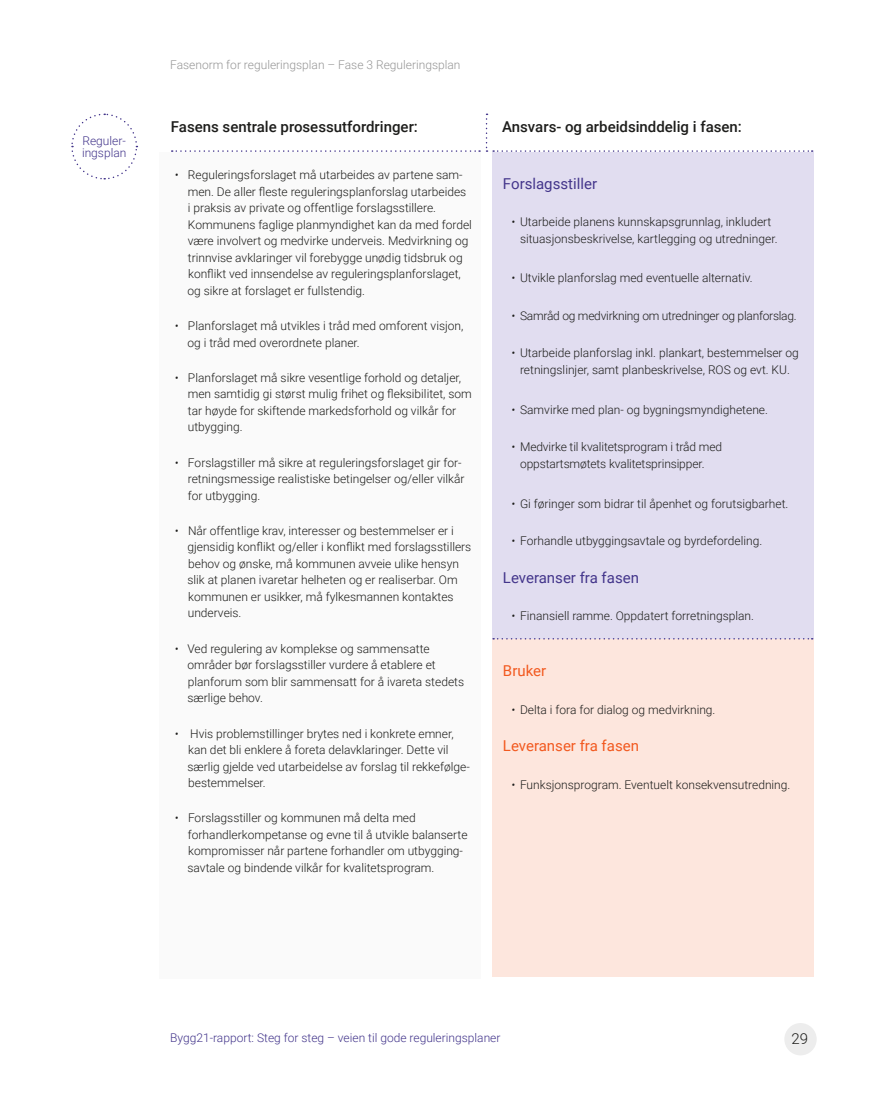
<style>
.page{position:relative;width:872px;height:1106px;background:#fff}
.page>*{position:absolute;margin:0;border:0;box-sizing:border-box;transform-origin:0 0}
.t1{font:500 15px "Roboto";color:#1d1d1b}
.t2{font:15px "Roboto";color:#43358b}
.t3{font:15px "Roboto";color:#f2591f}
.t4{font:300 15px "Roboto";color:#1d1d1b}
.t5{font:300 12px/16.5px "Roboto";color:#1d1d1b}
.t6{font:300 12px/12.8px "Roboto";color:#43358b}
.t7{font:300 12px "Roboto";color:#969696}
.t8{font:300 12px "Roboto";letter-spacing:-.02em;color:#1d1d1b}
.s1{font-style:italic}
</style>
<div class="page">
<div style="left:784px;top:1023px;width:32px;height:32px;background:#ededed;border-radius:50%"></div>
<div style="left:159px;top:152px;width:322px;height:826px;background:#fafafa"></div>
<svg style="left:172px;top:150px;width:308px;height:2px"></svg>
<div style="left:492px;top:152px;width:321px;height:487px;background:#e1ddf0"></div>
<div style="left:492px;top:639px;width:321px;height:337px;background:#fde6dd"></div>
<svg style="left:493px;top:150px;width:319px;height:2px"></svg>
<svg style="left:493px;top:638px;width:319px;height:1px"></svg>
<svg style="left:486px;top:114px;width:1px;height:38px"></svg>
<svg style="left:71px;top:113px;width:67px;height:67px"></svg>
<p class="t6" style="left:82px;top:134px;width:46px">Reguler&shy;ingsplan</p>
<p class="t7" style="left:170px;top:56px;width:292px">Fasenorm for reguleringsplan – Fase 3 Reguleringsplan</p>
<p class="t1" style="left:171px;top:116px;width:248px">Fasens sentrale prosessutfordringer:</p>
<p class="t5" style="left:187px;top:166px;width:286px;text-indent:-13px"><span class="s1">•</span> Reguleringsforslaget må utarbeides av partene sam&shy;men. De aller fleste reguleringsplanforslag utarbeides<br>i praksis av private og offentlige forslagsstillere.<br>Kommunens faglige planmyndighet kan da med fordel være involvert og medvirke underveis. Medvirkning og trinnvise avklaringer vil forebygge unødig tidsbruk og konflikt ved innsendelse av reguleringsplanforslaget, og sikre at forslaget er fullstendig.</p>
<p class="t5" style="left:187px;top:317px;width:277px;text-indent:-13px"><span class="s1">•</span> Planforslaget må utvikles i tråd med omforent visjon, og i tråd med overordnete planer.</p>
<p class="t5" style="left:188px;top:369px;width:286px;text-indent:-13px"><span class="s1">•</span> Planforslaget må sikre vesentlige forhold og detaljer, men samtidig gi størst mulig frihet og fleksibilitet, som tar høyde for skiftende markedsforhold og vilkår for utbygging.</p>
<p class="t5" style="left:188px;top:453px;width:278px;text-indent:-13px"><span class="s1">•</span> Forslagstiller må sikre at reguleringsforslaget gir for&shy;retningsmessige realistiske betingelser og/eller vilkår for utbygging.</p>
<p class="t5" style="left:187px;top:522px;width:285px;text-indent:-12px"><span class="s1">•</span> Når offentlige krav, interesser og bestemmelser er i gjensidig konflikt og/eller i konflikt med forslagsstillers behov og ønske, må kommunen avveie ulike hensyn slik at planen ivaretar helheten og er realiserbar. Om kommunen er usikker, må fylkesmannen kontaktes underveis.</p>
<p class="t5" style="left:187px;top:639px;width:278px;text-indent:-13px"><span class="s1">•</span> Ved regulering av komplekse og sammensatte områder bør forslagsstiller vurdere å etablere et planforum som blir sammensatt for å ivareta stedets særlige behov.</p>
<p class="t5" style="left:187px;top:724px;width:284px;text-indent:-13px"><span class="s1">•</span> Hvis problemstillinger brytes ned i konkrete emner, kan det bli enklere å foreta delavklaringer. Dette vil særlig gjelde ved utarbeidelse av forslag til rekkefølge&shy;bestemmelser.</p>
<p class="t5" style="left:187px;top:809px;width:281px;text-indent:-13px"><span class="s1">•</span> Forslagsstiller og kommunen må delta med forhandlerkompetanse og evne til å utvikle balanserte kompromisser når partene forhandler om utbygging&shy;savtale og bindende vilkår for kvalitetsprogram.</p>
<p class="t1" style="left:502px;top:116px;width:241px">Ansvars- og arbeidsinddelig i fasen:</p>
<p class="t2" style="left:503px;top:173px;width:96px">Forslagsstiller</p>
<p class="t5" style="left:520px;top:213px;width:259px;text-indent:-9px"><span class="s1">•</span> Utarbeide planens kunnskapsgrunnlag, inkludert situasjonsbeskrivelse, kartlegging og utredninger.</p>
<p class="t5" style="left:511px;top:269px;width:243px"><span class="s1">•</span> Utvikle planforslag med eventuelle alternativ.</p>
<p class="t8" style="left:511px;top:307px;width:287px"><span class="s1">•</span> Samråd og medvirkning om utredninger og planforslag.</p>
<p class="t5" style="left:511px;top:344px;width:289px;text-align:center"><span class="s1">•</span> Utarbeide planforslag inkl. plankart, bestemmelser og retningslinjer, samt planbeskrivelse, ROS og evt. KU.</p>
<p class="t5" style="left:511px;top:401px;width:258px"><span class="s1">•</span> Samvirke med plan- og bygningsmyndighetene.</p>
<p class="t5" style="left:520px;top:438px;width:203px;text-indent:-9px"><span class="s1">•</span> Medvirke til kvalitetsprogram i tråd med oppstartsmøtets kvalitetsprinsipper.</p>
<p class="t5" style="left:511px;top:494px;width:278px"><span class="s1">•</span> Gi føringer som bidrar til åpenhet og forutsigbarhet.</p>
<p class="t5" style="left:511px;top:532px;width:252px"><span class="s1">•</span> Forhandle utbyggingsavtale og byrdefordeling.</p>
<p class="t2" style="left:503px;top:566px;width:137px">Leveranser fra fasen</p>
<p class="t5" style="left:511px;top:607px;width:244px"><span class="s1">•</span> Finansiell ramme. Oppdatert forretningsplan.</p>
<p class="t3" style="left:503px;top:660px;width:45px">Bruker</p>
<p class="t5" style="left:511px;top:701px;width:205px"><span class="s1">•</span> Delta i fora for dialog og medvirkning.</p>
<p class="t3" style="left:503px;top:735px;width:137px">Leveranser fra fasen</p>
<p class="t5" style="left:511px;top:776px;width:280px"><span class="s1">•</span> Funksjonsprogram. Eventuelt konsekvensutredning.</p>
<p class="t6" style="left:170px;top:1030px;width:332px">Bygg21-rapport: Steg for steg – veien til gode reguleringsplaner</p>
<p class="t4" style="left:791px;top:1028px;width:18px">29</p>
</div>
